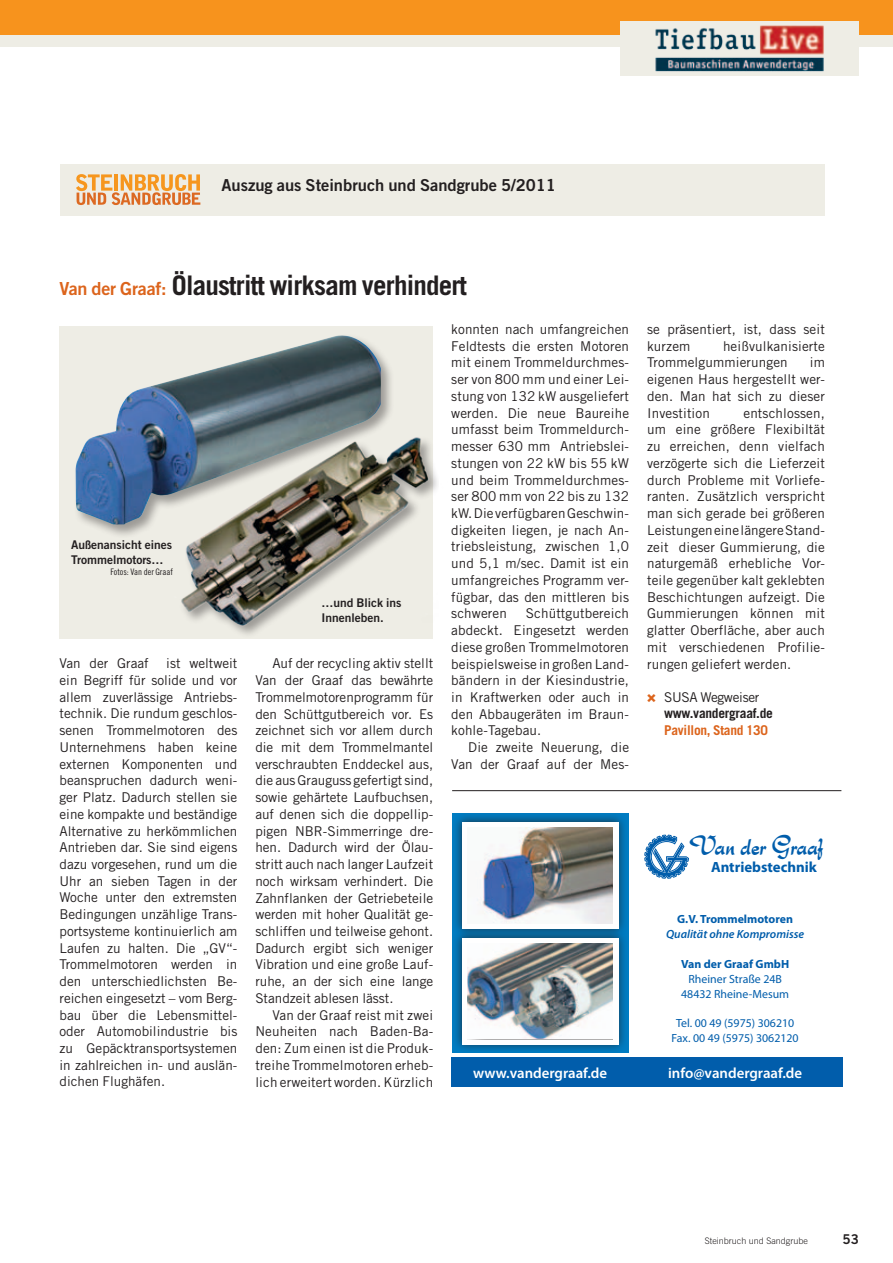
<style>
.page{position:relative;width:893px;height:1263px;background:#fff}
.page>*{position:absolute;margin:0;border:0;box-sizing:border-box;transform-origin:0 0}
.t1{font:29.4px "Rondo MN";letter-spacing:-.065em;color:#015dab;scale:.86 1}
.t2{font:700 27px "Trade Gothic LT Std";letter-spacing:-.03em;color:#231f20}
.t3{font:16.5px "Trade Gothic LT Std Bd 2";color:#231f20}
.t4{font:600 14.85px "Myriad Pro";color:#fff}
.t5{font:700 14.85px "Myriad Pro";color:#015dab}
.t6{font:13.5px/16.8px "Trade Gothic LT Std";letter-spacing:.01em;color:#231f20;text-align:justify}
.t7{font:700 13.5px "Trade Gothic LT Std";letter-spacing:-.02em;color:#231f20}
.t8{font:700 13.5px "Trade Gothic LT Std";letter-spacing:-.02em;color:#dc641c}
.t9{font:13.5px "Trade Gothic LT Std";letter-spacing:-.02em;color:#231f20}
.t10{font:13.5px "Trade Gothic LT Std Bd 2";color:#231f20}
.t11{font:12px/15px "Trade Gothic LT Std Bd 2";color:#231f20}
.t12{font:11.85px/14.9px "Myriad Pro";color:#015dab;text-align:center}
.t13{font:700 11.85px "Myriad Pro";color:#015dab}
.t14{font:italic 600 11.85px "Myriad Pro";color:#015dab}
.t15{font:300 9px "Trade Gothic LT Std";color:#231f20}
.t16{font:9px "Trade Gothic LT Std Cn 18";color:#231f20}
.s1{font-family:"Trade Gothic LT Std Bd 2";font-weight:400;font-size:18px;color:#dc641c}
</style>
<div class="page">
<hr style="left:452px;top:790px;width:389px;height:1px;background:#231f20">
<div style="left:60px;top:327px;width:373px;height:312px;background:#eeede5"></div>
<div style="left:73px;top:333px;width:322px;height:205px;background:#231f20;opacity:.4"></div>
<img style="left:76px;top:335px;width:305px;height:189px">
<div style="left:151px;top:435px;width:288px;height:203px;background:#231f20;opacity:.4"></div>
<img style="left:153px;top:435px;width:286px;height:200px">
<div style="left:452px;top:1057px;width:391px;height:30px;background:#015dab"></div>
<div style="left:452px;top:813px;width:175px;height:124px;background:#231f20;opacity:.75"></div>
<div style="left:462px;top:822px;width:156px;height:107px;background:#fff"></div>
<img style="left:477px;top:827px;width:136px;height:96px">
<svg style="left:644px;top:835px;width:45px;height:43px"></svg>
<div style="left:452px;top:928px;width:175px;height:125px;background:#231f20;opacity:.75"></div>
<div style="left:462px;top:938px;width:156px;height:106px;background:#fff"></div>
<img style="left:467px;top:943px;width:146px;height:96px">
<div style="left:0;top:34px;width:893px;height:13px;background:#eeede5"></div>
<div style="left:0;top:0;width:893px;height:34px;background:#f7931d"></div>
<div style="left:621px;top:21px;width:238px;height:54px;background:#eeede5"></div>
<img style="left:640px;top:25px;width:199px;height:51px">
<div style="left:60px;top:164px;width:765px;height:52px;background:#eeede5"></div>
<svg style="left:76px;top:174px;width:124px;height:31px"></svg>
<p class="t3" style="left:221px;top:175px;width:336px">Auszug aus Steinbruch und Sandgrube 5/2011</p>
<h2 class="t2" style="left:60px;top:268px;width:409px"><span class="s1">Van der Graaf:</span> Ölaustritt wirksam verhindert</h2>
<p class="t11" style="left:71px;top:537px;width:102px">Außenansicht eines<br>Trommelmotors…</p>
<p class="t16" style="left:110px;top:566px;width:64px">Fotos: Van der Graaf</p>
<p class="t11" style="left:322px;top:595px;width:81px">…und Blick ins<br>Innenleben.</p>
<p class="t6" style="left:60px;top:655px;width:91px">Van der Graaf</p>
<p class="t6" style="left:60px;top:655px;width:179px;text-indent:107px">ist weltweit ein Begriff für solide und vor allem zuverlässige Antriebs&shy;technik. Die rundum geschlos&shy;senen Trommelmotoren des Unternehmens haben keine externen Komponenten und beanspruchen dadurch weni&shy;ger Platz. Dadurch stellen sie eine kompakte und beständige Alternative zu herkömmlichen Antrieben dar. Sie sind eigens dazu vorgesehen, rund um die Uhr an sieben Tagen in der Woche unter den extremsten Bedingungen unzählige Trans&shy;portsysteme kontinuierlich am Laufen zu halten. Die „GV“- Trommelmotoren werden in den unterschiedlichsten Be&shy;reichen eingesetzt – vom Berg&shy;bau über die Lebensmittel&shy;oder Automobilindustrie bis zu Gepäcktransportsystemen in zahlreichen in- und auslän&shy;dichen Flughäfen.</p>
<p class="t6" style="left:255px;top:655px;width:179px;text-indent:17px">Auf der recycling aktiv stellt Van der Graaf das bewährte Trommelmotorenprogramm für den Schüttgutbereich vor. Es zeichnet sich vor allem durch die mit dem Trommelmantel verschraubten Enddeckel aus, die aus Grauguss gefertigt sind, sowie gehärtete Laufbuchsen, auf denen sich die doppellip&shy;pigen NBR-Simmerringe dre&shy;hen. Dadurch wird der Ölau&shy;stritt auch nach langer Laufzeit noch wirksam verhindert. Die Zahnflanken der Getriebeteile werden mit hoher Qualität ge&shy;schliffen und teilweise gehont.<br>Dadurch ergibt sich weniger Vibration und eine große Lauf&shy;ruhe, an der sich eine lange Standzeit ablesen lässt.</p>
<p class="t6" style="left:255px;top:1006px;width:179px;text-indent:17px">Van der Graaf reist mit zwei Neuheiten nach Baden-Ba&shy;den: Zum einen ist die Produk&shy;treihe Trommelmotoren erheb&shy;lich erweitert worden. Kürzlich</p>
<p class="t6" style="left:451px;top:321px;width:179px">konnten nach umfangreichen Feldtests die ersten Motoren mit einem Trommeldurchmes&shy;ser von 800 mm und einer Lei&shy;stung von 132 kW ausgeliefert werden. Die neue Baureihe umfasst beim Trommeldurch&shy;messer 630 mm Antriebslei&shy;stungen von 22 kW bis 55 kW und beim Trommeldurchmes&shy;ser 800 mm von 22 bis zu 132 kW. Die verfügbaren Geschwin&shy;digkeiten liegen, je nach An&shy;triebsleistung, zwischen 1,0 und 5,1 m/sec. Damit ist ein umfangreiches Programm ver&shy;fügbar, das den mittleren bis schweren</p>
<p class="t6" style="left:451px;top:605px;width:179px;text-indent:75px">Schüttgutbereich abdeckt. Eingesetzt werden diese großen Trommelmotoren beispielsweise in großen Land&shy;bändern in der Kiesindustrie, in Kraftwerken oder auch in den Abbaugeräten im Braun&shy;kohle-Tagebau.</p>
<p class="t6" style="left:451px;top:739px;width:179px;text-align:right">Die zweite Neuerung, die<br>Van der Graaf auf der Mes-</p>
<p class="t6" style="left:647px;top:321px;width:179px">se präsentiert, ist, dass seit kurzem</p>
<p class="t6" style="left:647px;top:337px;width:179px;text-indent:76px">heißvulkanisierte<br>Trommelgummierungen</p>
<p class="t6" style="left:647px;top:354px;width:179px;text-indent:163px">im eigenen Haus hergestellt wer&shy;den. Man hat sich zu dieser Investition</p>
<p class="t6" style="left:647px;top:404px;width:179px;text-indent:96px">entschlossen, um eine größere Flexibiltät zu erreichen, denn vielfach verzögerte sich die Lieferzeit durch Probleme mit Vorliefe&shy;ranten. Zusätzlich verspricht man sich gerade bei größeren Leistungen eine längere Stand&shy;zeit dieser Gummierung, die naturgemäß erhebliche Vor&shy;teile gegenüber kalt geklebten Beschichtungen aufzeigt. Die Gummierungen können mit glatter Oberfläche, aber auch mit verschiedenen Profilie&shy;rungen geliefert werden.</p>
<p class="t9" style="left:664px;top:689px;width:97px">SUSA Wegweiser</p>
<p class="t7" style="left:664px;top:705px;width:110px">www.vandergraaf.de</p>
<p class="t8" style="left:664px;top:722px;width:105px">Pavillon, Stand 130</p>
<h1 class="t1" style="left:689px;top:830px;width:159px">Van der Graaf</h1>
<p class="t5" style="left:711px;top:857px;width:107px">Antriebstechnik</p>
<p class="t13" style="left:677px;top:912px;width:117px">G.V. Trommelmotoren</p>
<p class="t14" style="left:666px;top:927px;width:140px">Qualität ohne Kompromisse</p>
<p class="t13" style="left:681px;top:956px;width:110px">Van der Graaf GmbH</p>
<p class="t12" style="left:681px;top:971px;width:109px">Rheiner Straße 24B<br>48432 Rheine-Mesum</p>
<p class="t12" style="left:672px;top:1016px;width:129px">Tel. 00 49 (5975) 306210<br>Fax. 00 49 (5975) 3062120</p>
<p class="t4" style="left:473px;top:1063px;width:136px">www.vandergraaf.de</p>
<p class="t4" style="left:668px;top:1063px;width:135px">info@vandergraaf.de</p>
<p class="t15" style="left:705px;top:1235px;width:105px">Steinbruch und Sandgrube</p>
<p class="t10" style="left:842px;top:1231px;width:18px">53</p>
</div>
